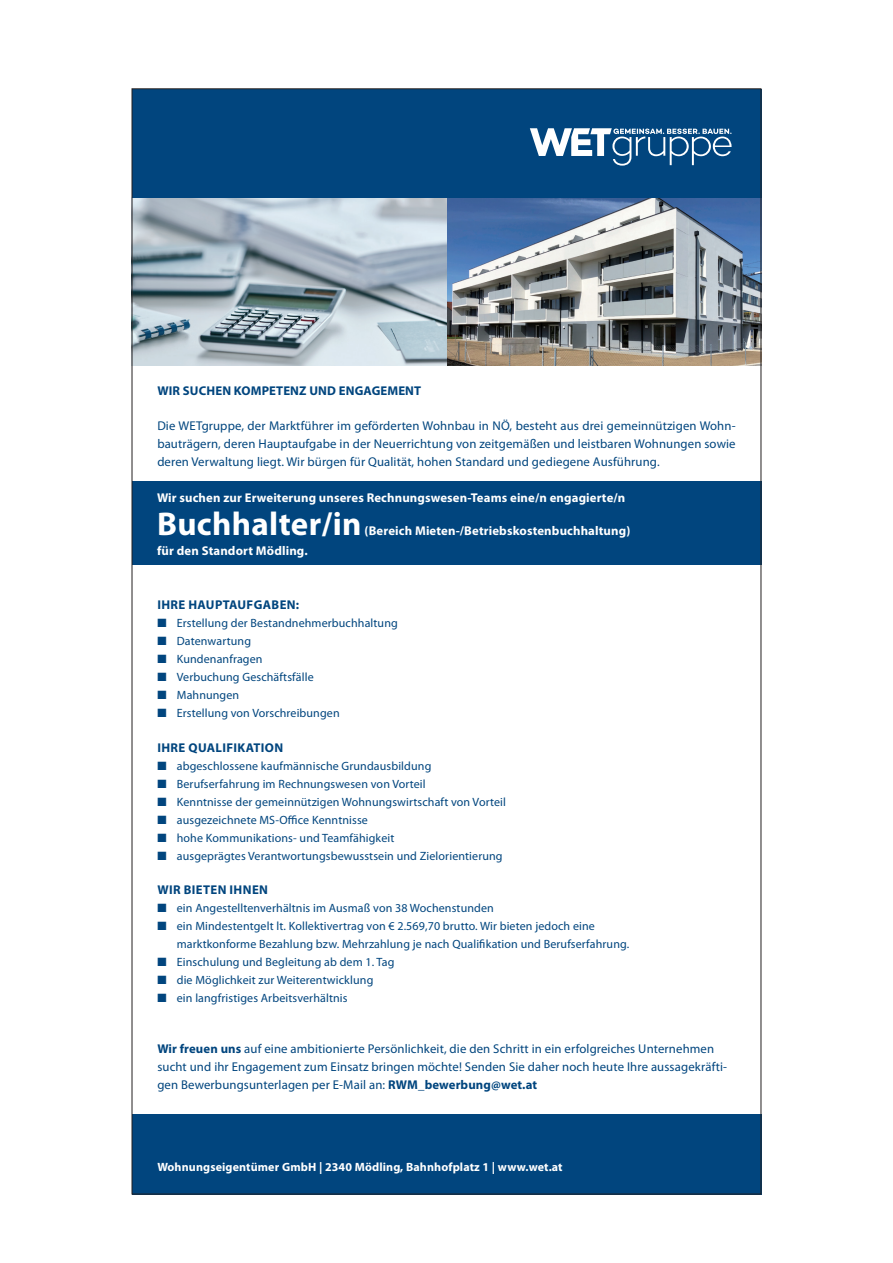
<style>
.page{position:relative;width:893px;height:1263px;background:#fff}
.page>*{position:absolute;margin:0;border:0;box-sizing:border-box;transform-origin:0 0}
.t1{font:700 33px "Myriad Pro";letter-spacing:.01em;color:#fff}
.t2{font:12.75px/18px "Myriad Pro";letter-spacing:.01em;color:#01457e;text-align:justify}
.t3{font:700 12.75px "Myriad Pro";letter-spacing:.01em;color:#fff}
.t4{font:700 12.75px "Myriad Pro";letter-spacing:.03em;color:#01457e}
.t5{font:700 12.75px "Myriad Pro";letter-spacing:.01em;color:#01457e}
.t6{font:12px/18px "Myriad Pro";letter-spacing:.01em;color:#01457e}
.t7{font:700 12px "Myriad Pro";letter-spacing:.01em;color:#fff}
.s1{font-weight:700}
</style>
<div class="page">
<img style="left:134px;top:198px;width:625px;height:168px">
<div style="left:132px;top:482px;width:629px;height:83px;background:#01457e"></div>
<div style="left:132px;top:89px;width:629px;height:109px;background:#01457e"></div>
<div style="left:132px;top:1114px;width:629px;height:81px;background:#01457e"></div>
<svg style="left:530px;top:128px;width:202px;height:38px"></svg>
<p class="t5" style="left:157px;top:382px;width:265px">WIR SUCHEN KOMPETENZ UND ENGAGEMENT</p>
<p class="t2" style="left:157px;top:416px;width:580px">Die WETgruppe, der Marktführer im geförderten Wohnbau in NÖ, besteht aus drei gemeinnützigen Wohn&shy;bauträgern, deren Hauptaufgabe in der Neuerrichtung von zeitgemäßen und leistbaren Wohnungen sowie deren Verwaltung liegt. Wir bürgen für Qualität, hohen Standard und gediegene Ausführung.</p>
<p class="t3" style="left:157px;top:489px;width:470px">Wir suchen zur Erweiterung unseres Rechnungswesen-Teams eine/n engagierte/n</p>
<h1 class="t1" style="left:157px;top:502px;width:206px">Buchhalter/in</h1>
<p class="t3" style="left:365px;top:522px;width:267px">(Bereich Mieten-/Betriebskostenbuchhaltung)</p>
<p class="t3" style="left:157px;top:542px;width:152px">für den Standort Mödling.</p>
<p class="t4" style="left:157px;top:597px;width:143px">IHRE HAUPTAUFGABEN:</p>
<p class="t6" style="left:157px;top:614px;width:242px">■ Erstellung der Bestandnehmerbuchhaltung</p>
<p class="t6" style="left:157px;top:632px;width:95px">■ Datenwartung</p>
<p class="t6" style="left:157px;top:650px;width:107px">■ Kundenanfragen</p>
<p class="t6" style="left:157px;top:668px;width:158px">■ Verbuchung Geschäftsfälle</p>
<p class="t6" style="left:157px;top:686px;width:83px">■ Mahnungen</p>
<p class="t6" style="left:157px;top:704px;width:184px">■ Erstellung von Vorschreibungen</p>
<p class="t4" style="left:157px;top:739px;width:127px">IHRE QUALIFIKATION</p>
<p class="t6" style="left:157px;top:756px;width:276px">■ abgeschlossene kaufmännische Grundausbildung</p>
<p class="t6" style="left:157px;top:774px;width:270px">■ Berufserfahrung im Rechnungswesen von Vorteil</p>
<p class="t6" style="left:157px;top:792px;width:350px">■ Kenntnisse der gemeinnützigen Wohnungswirtschaft von Vorteil</p>
<p class="t6" style="left:157px;top:810px;width:212px">■ ausgezeichnete MS-Office Kenntnisse</p>
<p class="t6" style="left:157px;top:828px;width:239px">■ hohe Kommunikations- und Teamfähigkeit</p>
<p class="t6" style="left:157px;top:846px;width:347px">■ ausgeprägtes Verantwortungsbewusstsein und Zielorientierung</p>
<p class="t4" style="left:157px;top:881px;width:112px">WIR BIETEN IHNEN</p>
<p class="t6" style="left:157px;top:899px;width:338px">■ ein Angestelltenverhältnis im Ausmaß von 38 Wochenstunden</p>
<p class="t6" style="left:177px;top:917px;width:454px;text-indent:-20px">■ ein Mindestentgelt lt. Kollektivertrag von € 2.569,70 brutto. Wir bieten jedoch eine marktkonforme Bezahlung bzw. Mehrzahlung je nach Qualifikation und Berufserfahrung.</p>
<p class="t6" style="left:157px;top:953px;width:239px">■ Einschulung und Begleitung ab dem 1. Tag</p>
<p class="t6" style="left:157px;top:971px;width:218px">■ die Möglichkeit zur Weiterentwicklung</p>
<p class="t6" style="left:157px;top:988px;width:192px">■ ein langfristiges Arbeitsverhältnis</p>
<p class="t2" style="left:157px;top:1039px;width:571px;text-align:left"><span class="s1">Wir freuen uns</span> auf eine ambitionierte Persönlichkeit, die den Schritt in ein erfolgreiches Unternehmen sucht und ihr Engagement zum Einsatz bringen möchte! Senden Sie daher noch heute Ihre aussagekräfti&shy;gen Bewerbungsunterlagen per E-Mail an: <span class="s1">RWM_bewerbung@wet.at</span></p>
<p class="t7" style="left:157px;top:1159px;width:407px">Wohnungseigentümer GmbH | 2340 Mödling, Bahnhofplatz 1 | www.wet.at</p>
</div>
